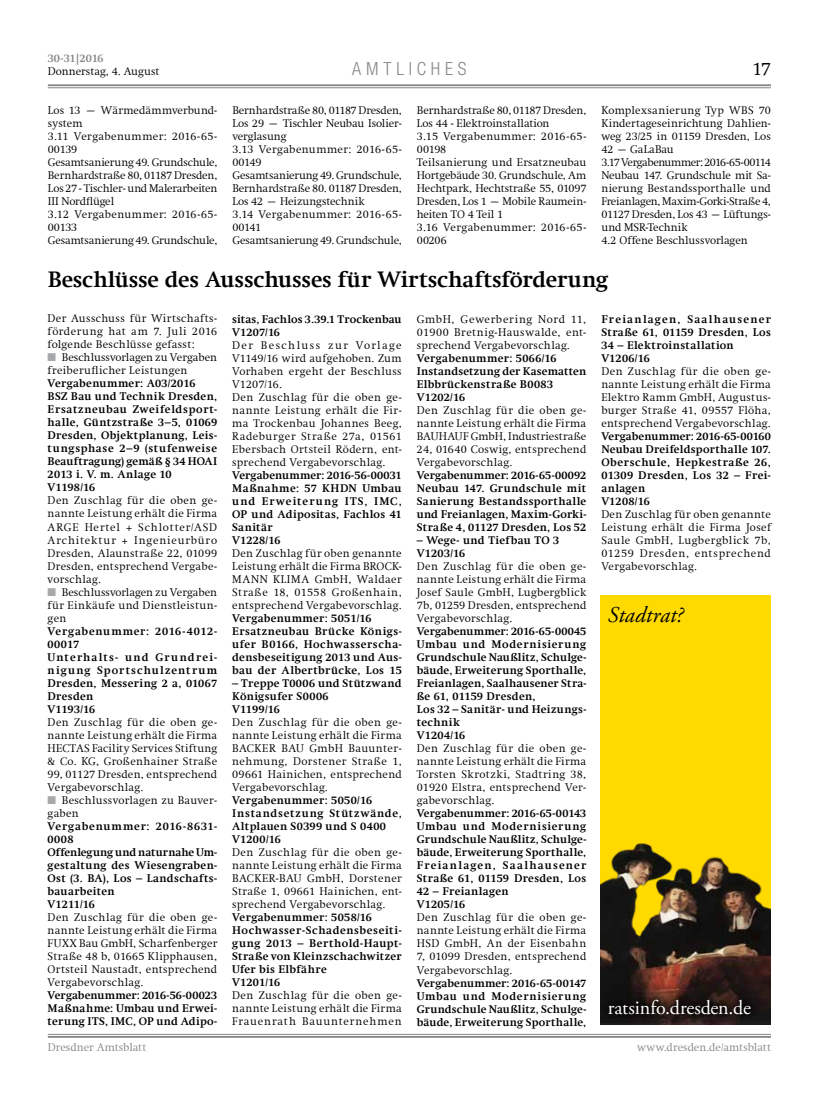
<style>
.page{position:relative;width:833px;height:1117px;background:#fff}
.page>*{position:absolute;margin:0;border:0;box-sizing:border-box;transform-origin:0 0}
.t1{font:700 22.5px "Swift Com";letter-spacing:-.01em;color:#000}
.t2{font:italic 22.5px "Adobe Garamond Pro";letter-spacing:.005em;color:#000}
.t3{font:20px "Adobe Garamond Pro";letter-spacing:-.01em;color:#fff}
.t4{font:300 18.75px "Swift Com";color:#000}
.t5{font:300 condensed 18.12px "Helvetica Neue";color:#87888a}
.t6{font:300 11.25px/13px "Swift Com";letter-spacing:.015em;color:#000;text-align:justify}
.t7{font:700 11.25px/13px "Swift Com";letter-spacing:.03em;color:#000}
.t8{font:300 11.25px/13px "Swift Com";letter-spacing:-.005em;color:#000}
.t9{font:300 11.25px/13px "Swift Com";letter-spacing:.035em;color:#000}
.t10{font:700 11.25px/13px "Swift Com";letter-spacing:.075em;color:#000}
.t11{font:300 11.25px "Swift Com";letter-spacing:.005em;color:#87888a}
.t12{font:700 11.25px/13px "Swift Com";letter-spacing:.01em;color:#000}
.t13{font:700 11.25px "Swift Com";letter-spacing:-.01em;color:#87888a}
.s1{color:#a7a8aa}
</style>
<div class="page">
<hr style="left:48px;top:87px;width:723px;height:1px;background:#87888a">
<hr style="left:48px;top:84px;width:723px;height:2px;background:#87888a">
<hr style="left:48px;top:1033px;width:723px;height:1px;background:#87888a">
<hr style="left:48px;top:1035px;width:723px;height:2px;background:#87888a">
<div style="left:601px;top:595px;width:170px;height:380px;background:#feda00"></div>
<img style="left:601px;top:843px;width:170px;height:181px">
<div style="left:599px;top:989px;width:161px;height:34px;background:#000;opacity:.75"></div>
<p class="t13" style="left:48px;top:52px;width:57px">30-31|2016</p>
<p class="t6" style="left:48px;top:65px;width:113px">Donnerstag, 4. August</p>
<h3 class="t5" style="left:352px;top:58px;width:28px">A MTL</h3>
<h3 class="t5" style="left:409px;top:58px;width:59px">ICHES</h3>
<h3 class="t4" style="left:752px;top:58px;width:20px">17</h3>
<p class="t8" style="left:48px;top:104px;width:171px">Los 13 – Wärmedämmverbund&shy;system<br>3.11 Vergabenummer: 2016-65-<br>00139<br>Gesamtsanierung 49. Grundschule,<br>Bernhardstraße 80, 01187 Dresden,<br>Los 27 - Tischler- und Malerarbeiten<br>III Nordflügel<br>3.12 Vergabenummer: 2016-65-<br>00133<br>Gesamtsanierung 49. Grundschule,</p>
<p class="t8" style="left:232px;top:104px;width:171px">Bernhardstraße 80, 01187 Dresden,<br>Los 29 – Tischler Neubau Isolier&shy;verglasung<br>3.13 Vergabenummer: 2016-65-<br>00149<br>Gesamtsanierung 49. Grundschule,<br>Bernhardstraße 80. 01187 Dresden,<br>Los 42 – Heizungstechnik<br>3.14 Vergabenummer: 2016-65-<br>00141<br>Gesamtsanierung 49. Grundschule,</p>
<p class="t6" style="left:417px;top:104px;width:171px;text-align:left">Bernhardstraße 80, 01187 Dresden,<br>Los 44 - Elektroinstallation<br>3.15 Vergabenummer: 2016-65-<br>00198<br>Teilsanierung und Ersatzneubau<br>Hortgebäude 30. Grundschule, Am<br>Hechtpark, Hechtstraße 55, 01097<br>Dresden, Los 1 – Mobile Raumein&shy;heiten TO 4 Teil 1<br>3.16 Vergabenummer: 2016-65-<br>00206</p>
<p class="t6" style="left:601px;top:104px;width:171px;text-align:left">Komplexsanierung Typ WBS 70<br>Kindertageseinrichtung Dahlien&shy;weg 23/25 in 01159 Dresden, Los<br>42 – GaLaBau<br>3.17 Vergabenummer: 2016-65-00114<br>Neubau 147. Grundschule mit Sa&shy;nierung Bestandssporthalle und<br>Freianlagen, Maxim-Gorki-Straße 4,<br>01127 Dresden, Los 43 – Lüftungs&shy;und MSR-Technik<br>4.2 Offene Beschlussvorlagen</p>
<h1 class="t1" style="left:48px;top:266px;width:562px">Beschlüsse des Ausschusses für Wirtschaftsförderung</h1>
<p class="t6" style="left:48px;top:312px;width:171px">Der Ausschuss für Wirtschafts&shy;förderung hat am 7. Juli 2016 folgende Beschlüsse gefasst:</p>
<p class="t6" style="left:48px;top:351px;width:171px"><span class="s1">■</span> Beschlussvorlagen zu Vergaben freiberuflicher Leistungen</p>
<p class="t7" style="left:48px;top:377px;width:171px">Vergabenummer: A03/2016<br>BSZ Bau und Technik Dresden,<br>Ersatzneubau Zweifeldsport&shy;halle, Güntzstraße 3–5, 01069<br>Dresden, Objektplanung, Leis&shy;tungsphase 2–9 (stufenweise<br>Beauftragung) gemäß § 34 HOAI<br>2013 i. V. m. Anlage 10<br>V1198/16</p>
<p class="t6" style="left:48px;top:494px;width:171px">Den Zuschlag für die oben ge&shy;nannte Leistung erhält die Firma ARGE Hertel + Schlotter/ASD Architektur + Ingenieurbüro Dresden, Alaunstraße 22, 01099<br>Dresden, entsprechend Vergabe&shy;vorschlag.</p>
<p class="t6" style="left:48px;top:585px;width:171px"><span class="s1">■</span> Beschlussvorlagen zu Vergaben für Einkäufe und Dienstleistun&shy;gen</p>
<p class="t10" style="left:48px;top:624px;width:171px">Vergabenummer: 2016-4012-<br>00017<br>Unterhalts- und Grundrei&shy;nigung Sportschulzentrum<br>Dresden, Messering 2 a, 01067<br>Dresden<br>V1193/16</p>
<p class="t6" style="left:48px;top:715px;width:171px">Den Zuschlag für die oben ge&shy;nannte Leistung erhält die Firma HECTAS Facility Services Stiftung &amp; Co. KG, Großenhainer Straße 99, 01127 Dresden, entsprechend Vergabevorschlag.</p>
<p class="t6" style="left:48px;top:793px;width:171px"><span class="s1">■</span> Beschlussvorlagen zu Bauver&shy;gaben</p>
<p class="t7" style="left:48px;top:819px;width:171px">Vergabenummer: 2016-8631-<br>0008<br>Offenlegung und naturnahe Um&shy;gestaltung des Wiesengraben-<br>Ost (3. BA), Los – Landschafts&shy;bauarbeiten<br>V1211/16</p>
<p class="t6" style="left:48px;top:910px;width:171px">Den Zuschlag für die oben ge&shy;nannte Leistung erhält die Firma FUXX Bau GmbH, Scharfenberger Straße 48 b, 01665 Klipphausen, Ortsteil Naustadt, entsprechend Vergabevorschlag.</p>
<p class="t7" style="left:48px;top:988px;width:171px;text-align:justify">Vergabenummer: 2016-56-00023<br>Maßnahme: Umbau und Erwei&shy;terung ITS, IMC, OP und Adipo-</p>
<p class="t12" style="left:232px;top:312px;width:171px">sitas, Fachlos 3.39.1 Trockenbau<br>V1207/16</p>
<p class="t9" style="left:232px;top:338px;width:171px">Der Beschluss zur Vorlage<br>V1149/16 wird aufgehoben. Zum<br>Vorhaben ergeht der Beschluss<br>V1207/16.<br>Den Zuschlag für die oben ge&shy;nannte Leistung erhält die Fir&shy;ma Trockenbau Johannes Beeg,<br>Radeburger Straße 27a, 01561<br>Ebersbach Ortsteil Rödern, ent&shy;sprechend Vergabevorschlag.</p>
<p class="t7" style="left:232px;top:468px;width:171px">Vergabenummer: 2016-56-00031<br>Maßnahme: 57 KHDN Umbau und Erweiterung ITS, IMC,<br>OP und Adipositas, Fachlos 41<br>Sanitär<br>V1228/16</p>
<p class="t6" style="left:232px;top:546px;width:171px">Den Zuschlag für oben genannte Leistung erhält die Firma BROCK-MANN KLIMA GmbH, Waldaer Straße 18, 01558 Großenhain, entsprechend Vergabevorschlag.</p>
<p class="t7" style="left:232px;top:611px;width:171px">Vergabenummer: 5051/16<br>Ersatzneubau Brücke Königs&shy;ufer B0166, Hochwasserscha&shy;densbeseitigung 2013 und Aus&shy;bau der Albertbrücke, Los 15</p>
<p class="t7" style="left:232px;top:676px;width:171px">– Treppe T0006 und Stützwand<br>Königsufer S0006<br>V1199/16</p>
<p class="t6" style="left:232px;top:715px;width:171px">Den Zuschlag für die oben ge&shy;nannte Leistung erhält die Firma BACKER BAU GmbH Bauunter&shy;nehmung, Dorstener Straße 1, 09661 Hainichen, entsprechend Vergabevorschlag.</p>
<p class="t7" style="left:232px;top:793px;width:171px">Vergabenummer: 5050/16<br>Instandsetzung Stützwände,<br>Altplauen S0399 und S 0400<br>V1200/16</p>
<p class="t6" style="left:232px;top:845px;width:171px">Den Zuschlag für die oben ge&shy;nannte Leistung erhält die Firma BACKER-BAU GmbH, Dorstener Straße 1, 09661 Hainichen, ent&shy;sprechend Vergabevorschlag.</p>
<p class="t7" style="left:232px;top:910px;width:171px">Vergabenummer: 5058/16<br>Hochwasser-Schadensbeseiti&shy;gung 2013 – Berthold-Haupt-<br>Straße von Kleinzschachwitzer<br>Ufer bis Elbfähre<br>V1201/16</p>
<p class="t6" style="left:232px;top:988px;width:171px">Den Zuschlag für die oben ge&shy;nannte Leistung erhält die Firma Frauenrath Bauunternehmen</p>
<p class="t6" style="left:417px;top:312px;width:171px">GmbH, Gewerbering Nord 11, 01900 Bretnig-Hauswalde, ent&shy;sprechend Vergabevorschlag.</p>
<p class="t7" style="left:417px;top:351px;width:171px">Vergabenummer: 5066/16<br>Instandsetzung der Kasematten<br>Elbbrückenstraße B0083<br>V1202/16</p>
<p class="t6" style="left:417px;top:403px;width:171px">Den Zuschlag für die oben ge&shy;nannte Leistung erhält die Firma BAUHAUF GmbH, Industriestraße 24, 01640 Coswig, entsprechend Vergabevorschlag.</p>
<p class="t7" style="left:417px;top:468px;width:171px;text-align:justify">Vergabenummer: 2016-65-00092<br>Neubau 147. Grundschule mit Sanierung Bestandssporthalle und Freianlagen, Maxim-Gorki-Straße 4, 01127 Dresden, Los 52</p>
<p class="t7" style="left:417px;top:533px;width:144px">– Wege- und Tiefbau TO 3<br>V1203/16</p>
<p class="t6" style="left:417px;top:559px;width:171px">Den Zuschlag für die oben ge&shy;nannte Leistung erhält die Firma Josef Saule GmbH, Lugbergblick 7b, 01259 Dresden, entsprechend Vergabevorschlag.</p>
<p class="t7" style="left:417px;top:624px;width:171px">Vergabenummer: 2016-65-00045<br>Umbau und Modernisierung<br>Grundschule Naußlitz, Schulge&shy;bäude, Erweiterung Sporthalle,<br>Freianlagen, Saalhausener Stra&shy;ße 61, 01159 Dresden,<br>Los 32 – Sanitär- und Heizungs&shy;technik<br>V1204/16</p>
<p class="t6" style="left:417px;top:741px;width:171px">Den Zuschlag für die oben ge&shy;nannte Leistung erhält die Firma Torsten Skrotzki, Stadtring 38, 01920 Elstra, entsprechend Ver&shy;gabevorschlag.</p>
<p class="t7" style="left:417px;top:806px;width:171px">Vergabenummer: 2016-65-00143<br>Umbau und Modernisierung<br>Grundschule Naußlitz, Schulge&shy;bäude, Erweiterung Sporthalle,<br>Freianlagen, Saalhausener<br>Straße 61, 01159 Dresden, Los<br>42 – Freianlagen<br>V1205/16</p>
<p class="t6" style="left:417px;top:910px;width:171px">Den Zuschlag für die oben ge&shy;nannte Leistung erhält die Firma HSD GmbH, An der Eisenbahn 7, 01099 Dresden, entsprechend Vergabevorschlag.</p>
<p class="t7" style="left:417px;top:975px;width:171px;text-align:justify">Vergabenummer: 2016-65-00147<br>Umbau und Modernisierung Grundschule Naußlitz, Schulge&shy;bäude, Erweiterung Sporthalle,</p>
<p class="t7" style="left:601px;top:312px;width:171px">Freianlagen, Saalhausener<br>Straße 61, 01159 Dresden, Los<br>34 – Elektroinstallation<br>V1206/16</p>
<p class="t6" style="left:601px;top:365px;width:171px">Den Zuschlag für die oben ge&shy;nannte Leistung erhält die Firma Elektro Ramm GmbH, Augustus&shy;burger Straße 41, 09557 Flöha, entsprechend Vergabevorschlag.</p>
<p class="t7" style="left:601px;top:429px;width:171px">Vergabenummer: 2016-65-00160<br>Neubau Dreifeldsporthalle 107.<br>Oberschule, Hepkestraße 26,<br>01309 Dresden, Los 32 – Frei&shy;anlagen<br>V1208/16</p>
<p class="t6" style="left:601px;top:508px;width:171px">Den Zuschlag für oben genannte Leistung erhält die Firma Josef Saule GmbH, Lugbergblick 7b, 01259 Dresden, entsprechend Vergabevorschlag.</p>
<h1 class="t2" style="left:608px;top:601px;width:77px">Stadtrat?</h1>
<h2 class="t3" style="left:608px;top:994px;width:145px">ratsinfo.dresden.de</h2>
<p class="t11" style="left:48px;top:1040px;width:100px">Dresdner Amtsblatt</p>
<p class="t11" style="left:637px;top:1040px;width:135px">www.dresden.de/amtsblatt</p>
</div>
